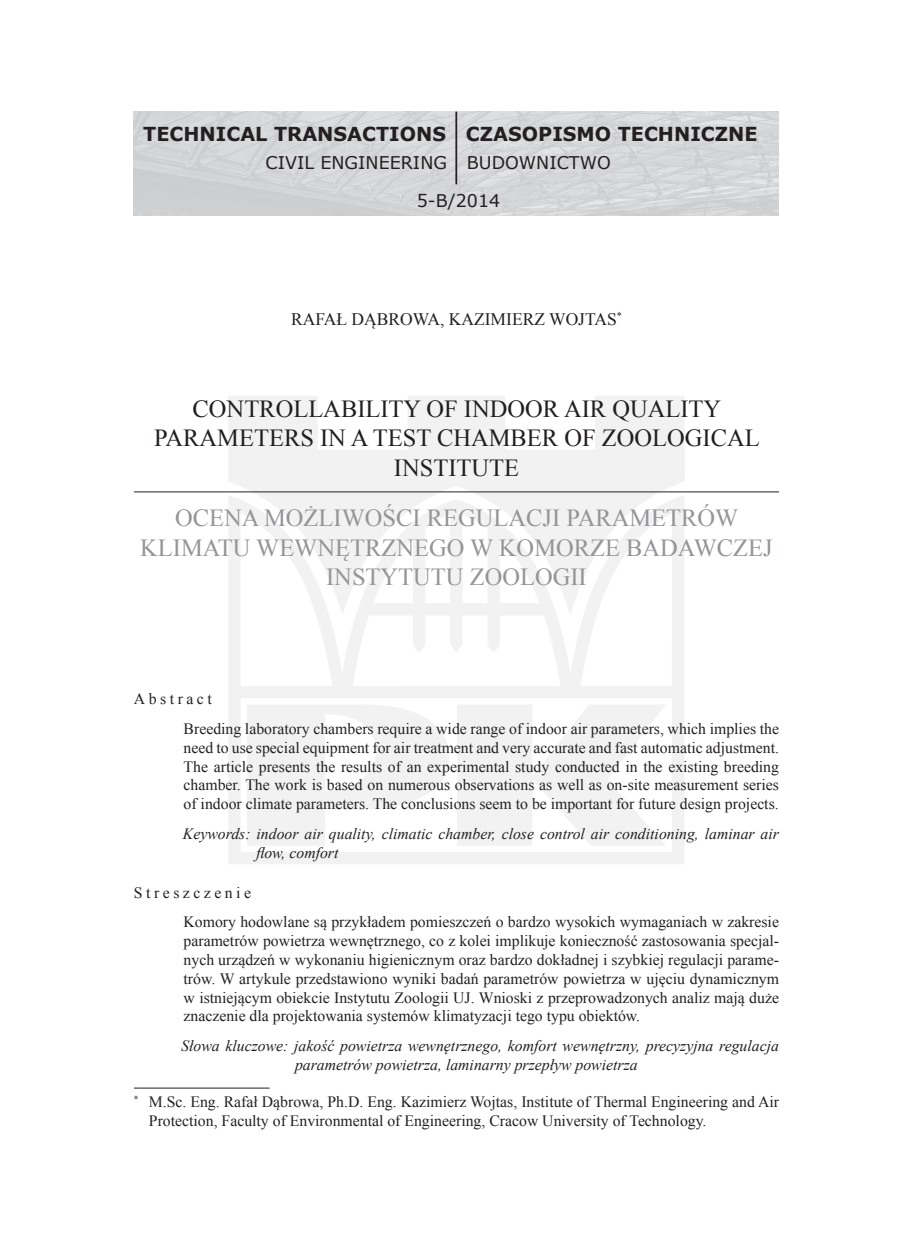
<style>
.page{position:relative;width:913px;height:1260px;background:#fff}
.page>*{position:absolute;margin:0;border:0;box-sizing:border-box;transform-origin:0 0}
.t1{font:24.5px/29.4px "Times New Roman";color:#939598;text-align:center}
.t2{font:24.5px/29.4px "Times New Roman";color:#231f20;text-align:center}
.t3{font:700 19.25px "Verdana";color:#231f20}
.t4{font:17.5px/37.3px "Verdana";color:#231f20}
.t5{font:17.5px "Times New Roman";color:#231f20}
.t6{font:15.75px/18.9px "Times New Roman";color:#231f20}
.t7{font:italic 15.75px/18.9px "Times New Roman";color:#231f20}
</style>
<div class="page">
<svg style="left:228px;top:396px;width:457px;height:468px;fill:#f1f2f1"></svg>
<hr style="left:134px;top:491px;width:645px;height:1px;background:#231f20">
<hr style="left:134px;top:1088px;width:136px;height:1px;background:#231f20">
<img style="left:134px;top:112px;width:645px;height:104px">
<hr style="left:455px;top:112px;width:2px;height:72px;background:#231f20">
<p class="t3" style="left:143px;top:121px;width:304px">TECHNICAL TRANSACTIONS</p>
<p class="t4" style="left:417px;top:144px;width:85px;text-indent:-151px">CIVIL ENGINEERING<br>5-B/2014</p>
<p class="t3" style="left:466px;top:121px;width:293px">CZASOPISMO TECHNICZNE</p>
<p class="t4" style="left:467px;top:144px;width:145px">BUDOWNICTWO</p>
<p class="t5" style="left:291px;top:307px;width:332px">RAFAŁ DĄBROWA, KAZIMIERZ WOJTAS<sup>*</sup></p>
<h1 class="t2" style="left:154px;top:394px;width:607px">CONTROLLABILITY OF INDOOR AIR QUALITY<br>PARAMETERS IN A TEST CHAMBER OF ZOOLOGICAL<br>INSTITUTE</h1>
<h1 class="t1" style="left:140px;top:503px;width:634px">OCENA MOŻLIWOŚCI REGULACJI PARAMETRÓW<br>KLIMATU WEWNĘTRZNEGO W KOMORZE BADAWCZEJ<br>INSTYTUTU ZOOLOGII</h1>
<p class="t6" style="left:184px;top:684px;width:597px;line-height:29.4px;text-indent:-50px">Abstract<br>Breeding laboratory chambers require a wide range of indoor air parameters, which implies the</p>
<p class="t6" style="left:184px;top:738px;width:597px;text-align:justify">need to use special equipment for air treatment and very accurate and fast automatic adjustment.<br>The article presents the results of an experimental study conducted in the existing breeding chamber. The work is based on numerous observations as well as on-site measurement series of indoor climate parameters. The conclusions seem to be important for future design projects.</p>
<p class="t7" style="left:256px;top:824px;width:524px;text-indent:-74px">Keywords: indoor air quality, climatic chamber, close control air conditioning, laminar air flow, comfort</p>
<p class="t6" style="left:184px;top:877px;width:597px;line-height:29.4px;text-indent:-50px">Streszczenie<br>Komory hodowlane są przykładem pomieszczeń o bardzo wysokich wymaganiach w zakresie</p>
<p class="t6" style="left:184px;top:931px;width:597px;text-align:justify">parametrów powietrza wewnętrznego, co z kolei implikuje konieczność zastosowania specjal&shy;nych urządzeń w wykonaniu higienicznym oraz bardzo dokładnej i szybkiej regulacji parame&shy;trów. W artykule przedstawiono wyniki badań parametrów powietrza w ujęciu dynamicznym w istniejącym obiekcie Instytutu Zoologii UJ. Wnioski z przeprowadzonych analiz mają duże znaczenie dla projektowania systemów klimatyzacji tego typu obiektów.</p>
<p class="t7" style="left:295px;top:1036px;width:485px;text-indent:-114px">Słowa kluczowe: jakość powietrza wewnętrznego, komfort wewnętrzny, precyzyjna regulacja parametrów powietrza, laminarny przepływ powietrza</p>
<p class="t6" style="left:149px;top:1092px;width:631px;text-indent:-15px"><sup>*</sup> M.Sc. Eng. Rafał Dąbrowa, Ph.D. Eng. Kazimierz Wojtas, Institute of Thermal Engineering and Air<br>Protection, Faculty of Environmental of Engineering, Cracow University of Technology.</p>
</div>
